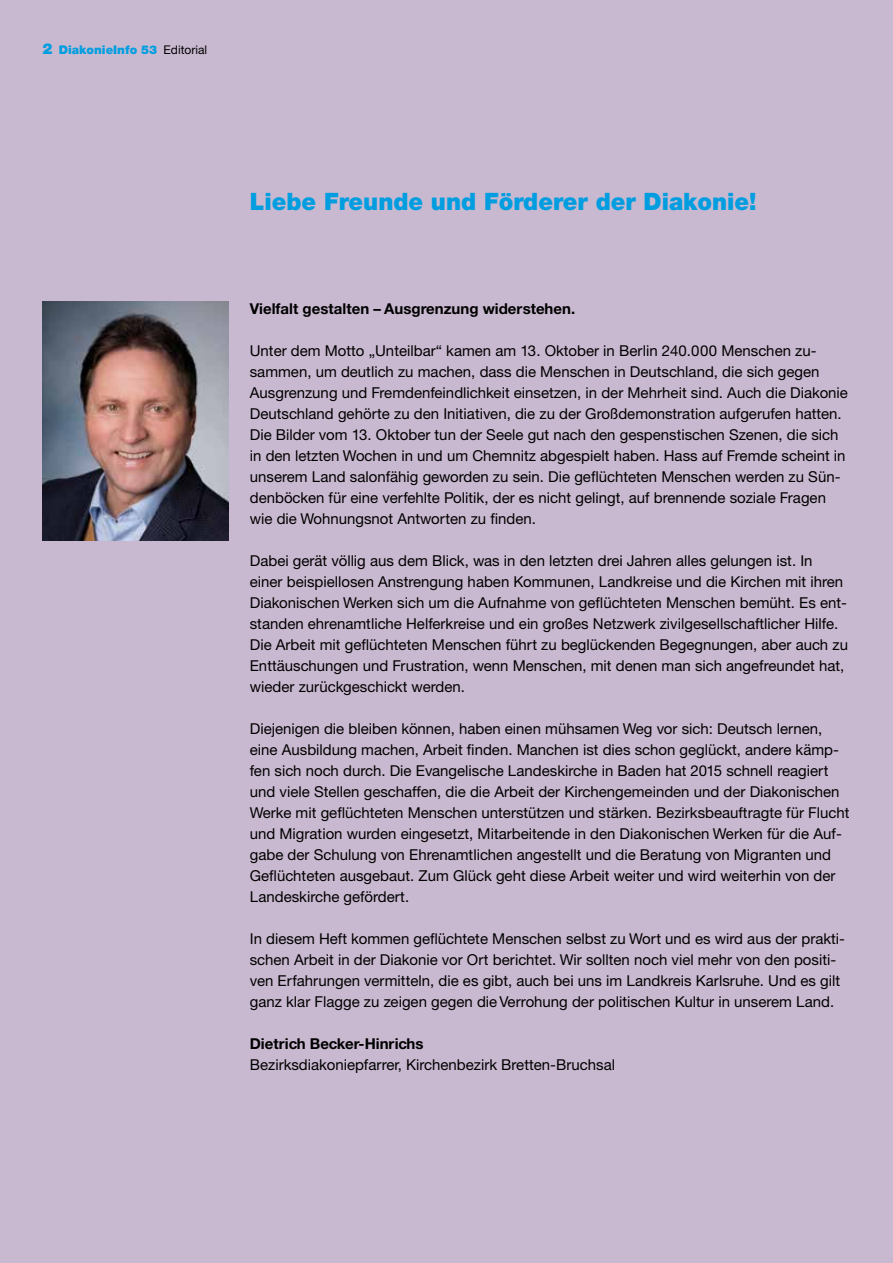
<style>
.page{position:relative;width:893px;height:1263px;background:#c9b9d0}
.page>*{position:absolute;margin:0;border:0;box-sizing:border-box;transform-origin:0 0}
.t1{font:900 24px "Helvetica Neue";color:#009ee0}
.t2{font:15px/21px "Helvetica Neue CE";color:#000}
.t3{font:700 15px "Helvetica Neue CE";color:#000}
.t4{font:900 12px "Helvetica Neue";color:#009ee0}
.s1{font-size:15px}
.s2{font-weight:400;color:#000}
</style>
<div class="page">
<img style="left:43px;top:302px;width:186px;height:238px">
<p class="t4" style="left:43px;top:43px;width:166px"><span class="s1">2</span> DiakonieInfo 53 <span class="s2">Editorial</span></p>
<h1 class="t1" style="left:250px;top:187px;width:508px">Liebe Freunde und Förderer der Diakonie!</h1>
<p class="t3" style="left:250px;top:299px;width:327px">Vielfalt gestalten – Ausgrenzung widerstehen.</p>
<p class="t2" style="left:250px;top:340px;width:600px">Unter dem Motto „Unteilbar“ kamen am 13. Oktober in Berlin 240.000 Menschen zu&shy;sammen, um deutlich zu machen, dass die Menschen in Deutschland, die sich gegen Ausgrenzung und Fremdenfeindlichkeit einsetzen, in der Mehrheit sind. Auch die Diakonie Deutschland gehörte zu den Initiativen, die zu der Großdemonstration aufgerufen hatten.<br>Die Bilder vom 13. Oktober tun der Seele gut nach den gespenstischen Szenen, die sich in den letzten Wochen in und um Chemnitz abgespielt haben. Hass auf Fremde scheint in unserem Land salonfähig geworden zu sein. Die geflüchteten Menschen werden zu Sün&shy;denböcken für eine verfehlte Politik, der es nicht gelingt, auf brennende soziale Fragen wie die Wohnungsnot Antworten zu finden.</p>
<p class="t2" style="left:250px;top:550px;width:600px">Dabei gerät völlig aus dem Blick, was in den letzten drei Jahren alles gelungen ist. In einer beispiellosen Anstrengung haben Kommunen, Landkreise und die Kirchen mit ihren Diakonischen Werken sich um die Aufnahme von geflüchteten Menschen bemüht. Es ent&shy;standen ehrenamtliche Helferkreise und ein großes Netzwerk zivilgesellschaftlicher Hilfe.<br>Die Arbeit mit geflüchteten Menschen führt zu beglückenden Begegnungen, aber auch zu Enttäuschungen und Frustration, wenn Menschen, mit denen man sich angefreundet hat, wieder zurückgeschickt werden.</p>
<p class="t2" style="left:250px;top:718px;width:601px">Diejenigen die bleiben können, haben einen mühsamen Weg vor sich: Deutsch lernen, eine Ausbildung machen, Arbeit finden. Manchen ist dies schon geglückt, andere kämp&shy;fen sich noch durch. Die Evangelische Landeskirche in Baden hat 2015 schnell reagiert und viele Stellen geschaffen, die die Arbeit der Kirchengemeinden und der Diakonischen Werke mit geflüchteten Menschen unterstützen und stärken. Bezirksbeauftragte für Flucht und Migration wurden eingesetzt, Mitarbeitende in den Diakonischen Werken für die Auf&shy;gabe der Schulung von Ehrenamtlichen angestellt und die Beratung von Migranten und Geflüchteten ausgebaut. Zum Glück geht diese Arbeit weiter und wird weiterhin von der Landeskirche gefördert.</p>
<p class="t2" style="left:250px;top:928px;width:597px">In diesem Heft kommen geflüchtete Menschen selbst zu Wort und es wird aus der prakti&shy;schen Arbeit in der Diakonie vor Ort berichtet. Wir sollten noch viel mehr von den positi&shy;ven Erfahrungen vermitteln, die es gibt, auch bei uns im Landkreis Karlsruhe. Und es gilt ganz klar Flagge zu zeigen gegen die Verrohung der politischen Kultur in unserem Land.</p>
<p class="t3" style="left:250px;top:1034px;width:175px">Dietrich Becker-Hinrichs</p>
<p class="t2" style="left:250px;top:1054px;width:367px">Bezirksdiakoniepfarrer, Kirchenbezirk Bretten-Bruchsal</p>
</div>
